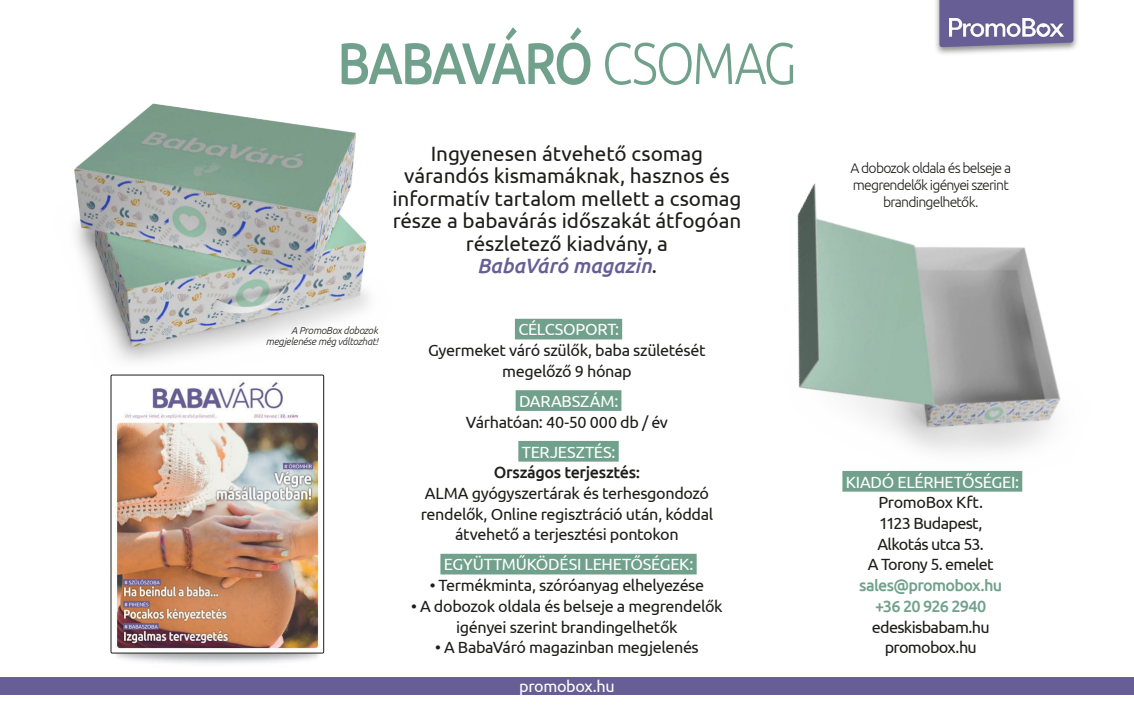
<style>
.page{position:relative;width:1134px;height:709px;background:#fff}
.page>*{position:absolute;margin:0;border:0;box-sizing:border-box;transform-origin:0 0}
.t1{font:500 58.5px "Ubuntu";letter-spacing:-.045em;color:#71a18c;scale:.86 1}
.t2{font:20.7px/22.5px "Ubuntu";letter-spacing:-.005em;color:#1d1d1b;text-align:center}
.t3{font:16.2px/20.7px "Ubuntu";letter-spacing:-.025em;color:#1d1d1b;text-align:center}
.t4{font:16.2px "Ubuntu";letter-spacing:-.015em;color:#fff}
.t5{font:500 16.2px/20.7px "Ubuntu";letter-spacing:-.045em;color:#71a18c;text-align:center}
.t6{font:500 16.2px "Ubuntu";letter-spacing:-.02em;color:#1d1d1b}
.t7{font:300 14px/17px "Ubuntu";letter-spacing:-.055em;color:#1d1d1b;text-align:center}
.t8{font:italic 300 10px/11px "Ubuntu";letter-spacing:-.02em;color:#1d1d1b;text-align:right}
.s1{font-weight:300}
.s2{font-weight:500;font-style:italic;color:#685e96}
</style>
<div class="page">
<img style="left:74px;top:103px;width:295px;height:321px">
<div style="left:0;top:677px;width:1134px;height:17px;background:#685e96"></div>
<img style="left:662px;top:183px;width:399px;height:371px">
<img style="left:114px;top:653px;width:206px;height:11px">
<img style="left:113px;top:377px;width:209px;height:272px">
<div style="left:111px;top:375px;width:213px;height:278px;border:1px solid #1d1d1b"></div>
<div style="left:933px;top:0;width:146px;height:56px;background:#1d1d1b;opacity:.5"></div>
<svg style="left:939px;top:0;width:134px;height:47px;background:#6e6598"></svg>
<img style="left:950px;top:19px;width:113px;height:19px">
<div style="left:515px;top:319px;width:107px;height:20px;background:#71a18c"></div>
<div style="left:516px;top:390px;width:105px;height:21px;background:#71a18c"></div>
<div style="left:518px;top:441px;width:101px;height:20px;background:#71a18c"></div>
<div style="left:440px;top:554px;width:257px;height:20px;background:#71a18c"></div>
<div style="left:842px;top:471px;width:180px;height:20px;background:#71a18c"></div>
<h1 class="t1" style="left:337px;top:37px;width:535px">BABAVÁRÓ <span class="s1">CSOMAG</span></h1>
<p class="t2" style="left:392px;top:141px;width:350px">Ingyenesen átvehető csomag várandós kismamáknak, hasznos és informatív tartalom mellett a csomag része a babavárás időszakát átfogóan részletező kiadvány, a<br><span class="s2">BabaVáró magazin</span>.</p>
<p class="t8" style="left:266px;top:325px;width:114px">A PromoBox dobozok megjelenése még változhat!</p>
<p class="t4" style="left:518px;top:323px;width:102px">CÉLCSOPORT:</p>
<p class="t3" style="left:428px;top:339px;width:279px">Gyermeket váró szülők, baba születését megelőző 9 hónap</p>
<p class="t4" style="left:519px;top:394px;width:101px">DARABSZÁM:</p>
<p class="t3" style="left:466px;top:411px;width:204px">Várhatóan: 40-50 000 db / év</p>
<p class="t4" style="left:522px;top:445px;width:95px">TERJESZTÉS:</p>
<p class="t6" style="left:494px;top:465px;width:148px">Országos terjesztés:</p>
<p class="t3" style="left:421px;top:482px;width:294px">ALMA gyógyszertárak és terhesgondozó rendelők, Online regisztráció után, kóddal átvehető a terjesztési pontokon</p>
<p class="t4" style="left:444px;top:555px;width:251px">EGYÜTTMŰKÖDÉSI LEHETŐSÉGEK:</p>
<p class="t3" style="left:430px;top:574px;width:276px">• Termékminta, szóróanyag elhelyezése</p>
<p class="t3" style="left:411px;top:595px;width:313px">• A dobozok oldala és belseje a megrendelők igényei szerint brandingelhetők</p>
<p class="t3" style="left:435px;top:636px;width:265px">• A BabaVáró magazinban megjelenés</p>
<p class="t4" style="left:519px;top:679px;width:97px">promobox.hu</p>
<p class="t7" style="left:850px;top:160px;width:162px">A dobozok oldala és belseje a megrendelők igényei szerint brandingelhetők.</p>
<p class="t4" style="left:846px;top:472px;width:175px">KIADÓ ELÉRHETŐSÉGEI:</p>
<p class="t3" style="left:868px;top:491px;width:127px">PromoBox Kft.<br>1123 Budapest,<br>Alkotás utca 53.<br>A Torony 5. emelet</p>
<p class="t5" style="left:859px;top:576px;width:144px">sales@promobox.hu +36 20 926 2940</p>
<p class="t3" style="left:872px;top:616px;width:119px">edeskisbabam.hu promobox.hu</p>
</div>
